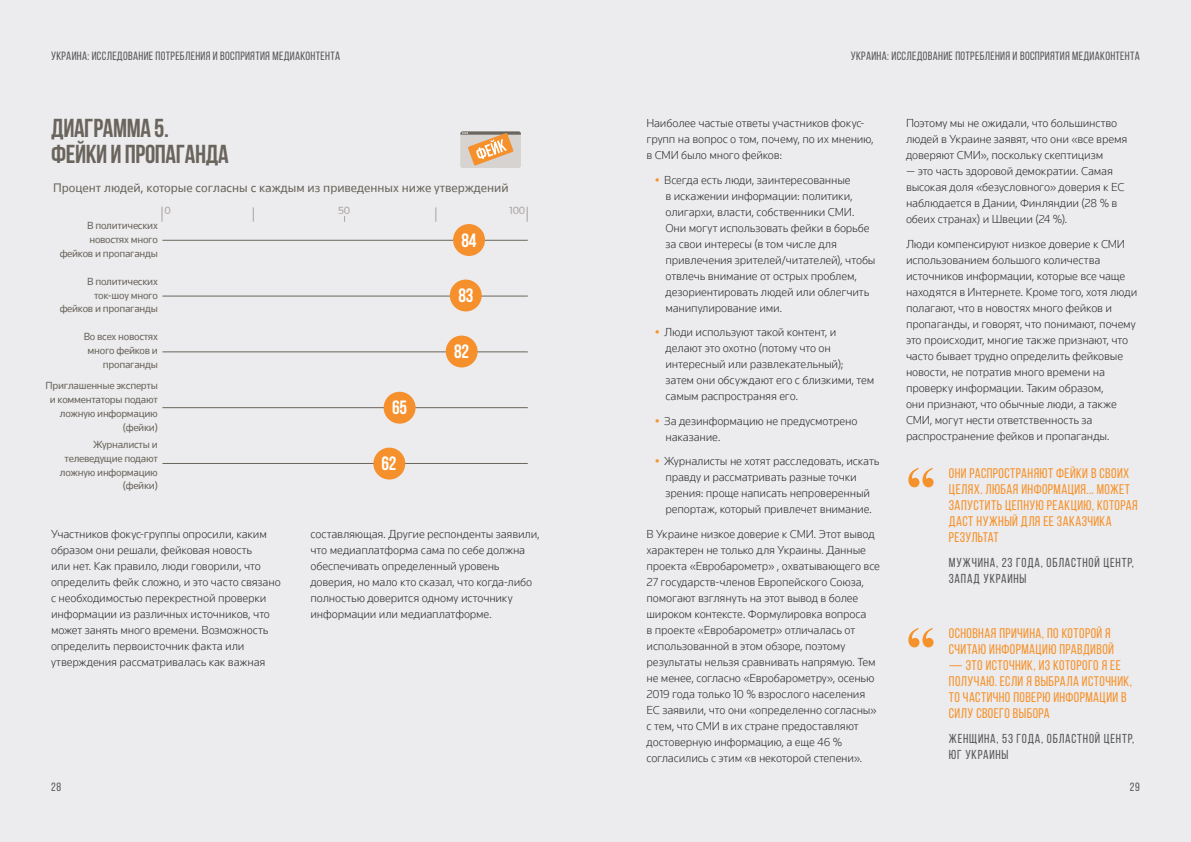
<style>
.page{position:relative;width:1191px;height:842px;background:#ececee}
.page>*{position:absolute;margin:0;border:0;box-sizing:border-box;transform-origin:0 0}
.Content___Left{font:700 60px "Times New Roman";color:#f6922c}
.Content___Left-2{font:700 26px/26px "Bebas Neue";letter-spacing:-.015em;color:#6a645d}
.t1{font:700 19.2px "Bebas Neue";letter-spacing:-.01em;color:#fff}
.t2{font:14px/16px "Bebas Neue";letter-spacing:.03em;color:#f6922c}
.t3{font:13px/16px "Bebas Neue";letter-spacing:.06em;color:#57585a}
.t4{font:12.8px "Knowledge";color:#6b665d}
.t5{font:300 12px/16px "Knowledge";letter-spacing:-.01em;color:#2e2b2c}
.t6{font:12px "Bebas Neue";letter-spacing:.025em;color:#57585a}
.t7{font:10.7px/13.9px "Knowledge";letter-spacing:-.025em;color:#6b665d;text-align:right}
.t8{font:10.7px "Knowledge";color:#a8a29e}
.s1{font-weight:500;color:#f79433}
.s2{font-family:"Tiempos Text"}
</style>
<div class="page">
<svg style="left:162px;top:207px;width:1px;height:15px"></svg>
<svg style="left:527px;top:207px;width:1px;height:15px"></svg>
<svg style="left:253px;top:207px;width:1px;height:15px"></svg>
<svg style="left:435px;top:207px;width:1px;height:15px"></svg>
<hr style="left:162px;top:240px;width:366px;height:1px;background:#6b665d">
<hr style="left:162px;top:296px;width:366px;height:1px;background:#6b665d">
<hr style="left:162px;top:352px;width:366px;height:1px;background:#6b665d">
<hr style="left:162px;top:407px;width:366px;height:1px;background:#6b665d">
<hr style="left:162px;top:463px;width:366px;height:1px;background:#6b665d">
<div style="left:453px;top:224px;width:32px;height:32px;background:#f6902c;border-radius:50%"></div>
<div style="left:450px;top:280px;width:32px;height:31px;background:#f6902c;border-radius:50%"></div>
<div style="left:446px;top:336px;width:31px;height:31px;background:#f6902c;border-radius:50%"></div>
<div style="left:384px;top:392px;width:31px;height:32px;background:#f6902c;border-radius:50%"></div>
<div style="left:373px;top:448px;width:32px;height:31px;background:#f6902c;border-radius:50%"></div>
<svg style="left:460px;top:131px;width:61px;height:37px;background:#dabb9d"></svg>
<p class="t6" style="left:51px;top:49px;width:291px">Украина: исследование потребления и восприятия медиаконтента</p>
<p class="t6" style="left:850px;top:49px;width:291px">Украина: исследование потребления и восприятия медиаконтента</p>
<p class="Content___Left-2" style="left:51px;top:115px;width:179px">Диаграмма 5.<br>Фейки и пропаганда</p>
<p class="t4" style="left:53px;top:180px;width:457px">Процент людей, которые согласны с каждым из приведенных ниже утверждений</p>
<p class="t7" style="left:60px;top:219px;width:100px">В политических новостях много фейков и пропаганды</p>
<p class="t8" style="left:164px;top:203px;width:8px">0</p>
<p class="t8" style="left:338px;top:203px;width:14px">50</p>
<p class="t8" style="left:509px;top:203px;width:17px">100</p>
<p class="t1" style="left:461px;top:230px;width:17px">84</p>
<p class="t7" style="left:60px;top:274px;width:100px">В политических ток-шоу много фейков и пропаганды</p>
<p class="t7" style="left:84px;top:330px;width:76px">Во всех новостях много фейков и пропаганды</p>
<p class="t7" style="left:46px;top:379px;width:114px">Приглашенные эксперты и комментаторы подают ложную информацию (фейки)</p>
<p class="t7" style="left:60px;top:437px;width:99px">Журналисты и телеведущие подают ложную информацию (фейки)</p>
<p class="t1" style="left:392px;top:397px;width:17px">65</p>
<p class="t1" style="left:381px;top:453px;width:17px">62</p>
<p class="t1" style="left:458px;top:285px;width:17px">83</p>
<p class="t1" style="left:454px;top:341px;width:17px">82</p>
<p class="t5" style="left:51px;top:526px;width:231px">Участников фокус-группы опросили, каким образом они решали, фейковая новость<br>или нет. Как правило, люди говорили, что определить фейк сложно, и это часто связано с необходимостью перекрестной проверки информации из различных источников, что может занять много времени. Возможность определить первоисточник факта или утверждения рассматривалась как важная</p>
<p class="t5" style="left:310px;top:526px;width:231px">составляющая. Другие респонденты заявили, что медиаплатформа сама по себе должна обеспечивать определенный уровень доверия, но мало кто сказал, что когда-либо полностью доверится одному источнику информации или медиаплатформе.</p>
<p class="t5" style="left:646px;top:115px;width:229px">Наиболее частые ответы участников фокус&shy;групп на вопрос о том, почему, по их мнению, в СМИ было много фейков:</p>
<p class="t5" style="left:665px;top:172px;width:211px;text-indent:-10px"><span class="s1">•</span> Всегда есть люди, заинтересованные<br>в искажении информации: политики, олигархи, власти, собственники СМИ.<br>Они могут использовать фейки в борьбе за свои интересы (в том числе для привлечения зрителей/читателей), чтобы отвлечь внимание от острых проблем, дезориентировать людей или облегчить манипулирование ими.</p>
<p class="t5" style="left:665px;top:324px;width:210px;text-indent:-10px"><span class="s1">•</span> Люди используют такой контент, и делают это охотно (потому что он интересный или развлекательный); затем они обсуждают его с близкими, тем самым распространяя его.</p>
<p class="t5" style="left:665px;top:413px;width:193px;text-indent:-10px"><span class="s1">•</span> За дезинформацию не предусмотрено наказание.</p>
<p class="t5" style="left:665px;top:453px;width:215px;text-indent:-10px"><span class="s1">•</span> Журналисты не хотят расследовать, искать правду и рассматривать разные точки зрения: проще написать непроверенный репортаж, который привлечет внимание.</p>
<p class="t5" style="left:646px;top:526px;width:235px">В Украине низкое доверие к СМИ. Этот вывод характерен не только для Украины. Данные проекта «Евробарометр» , охватывающего все 27 государств-членов Европейского Союза, помогают взглянуть на этот вывод в более широком контексте. Формулировка вопроса<br>в проекте «Евробарометр» отличалась от использованной в этом обзоре, поэтому результаты нельзя сравнивать напрямую. Тем не менее, согласно «Евробарометру», осенью 2019 года только 10 % взрослого населения ЕС заявили, что они «определенно согласны» с тем, что СМИ в их стране предоставляют достоверную информацию, а еще 46 % согласились с этим «в некоторой степени».</p>
<p class="t5" style="left:906px;top:115px;width:223px">Поэтому мы не ожидали, что большинство людей в Украине заявят, что они «все время доверяют СМИ», поскольку скептицизм</p>
<p class="t5" style="left:906px;top:163px;width:220px">— это часть здоровой демократии. Самая высокая доля «безусловного» доверия к ЕС наблюдается в Дании, Финляндии (28 % в обеих странах) и Швеции (24 %).</p>
<p class="t5" style="left:906px;top:236px;width:233px">Люди компенсируют низкое доверие к СМИ использованием большого количества источников информации, которые все чаще находятся в Интернете. Кроме того, хотя люди полагают, что в новостях много фейков и пропаганды, и говорят, что понимают, почему это происходит, многие также признают, что часто бывает трудно определить фейковые новости, не потратив много времени на проверку информации. Таким образом,<br>они признают, что обычные люди, а также СМИ, могут нести ответственность за распространение фейков и пропаганды.</p>
<p class="Content___Left" style="left:906px;top:447px;width:31px">“</p>
<p class="t2" style="left:949px;top:465px;width:190px">Они распространяют фейки в своих целях. Любая информация... может запустить цепную реакцию, которая даст нужный для ее заказчика результат</p>
<p class="t3" style="left:949px;top:554px;width:186px">мужчина, 23 года, областной центр, запад Украины</p>
<p class="Content___Left" style="left:906px;top:607px;width:31px">“</p>
<p class="t2" style="left:949px;top:625px;width:166px">Основная причина, по которой я считаю информацию правдивой</p>
<p class="t2" style="left:949px;top:657px;width:184px"><span class="s2">—</span> это источник, из которого я ее получаю. Если я выбрала источник, то частично поверю информации в силу своего выбора</p>
<p class="t3" style="left:949px;top:730px;width:187px">женщина, 53 года, областной центр, юг Украины</p>
<p class="t6" style="left:51px;top:780px;width:12px">28</p>
<p class="t6" style="left:1129px;top:780px;width:12px">29</p>
</div>
